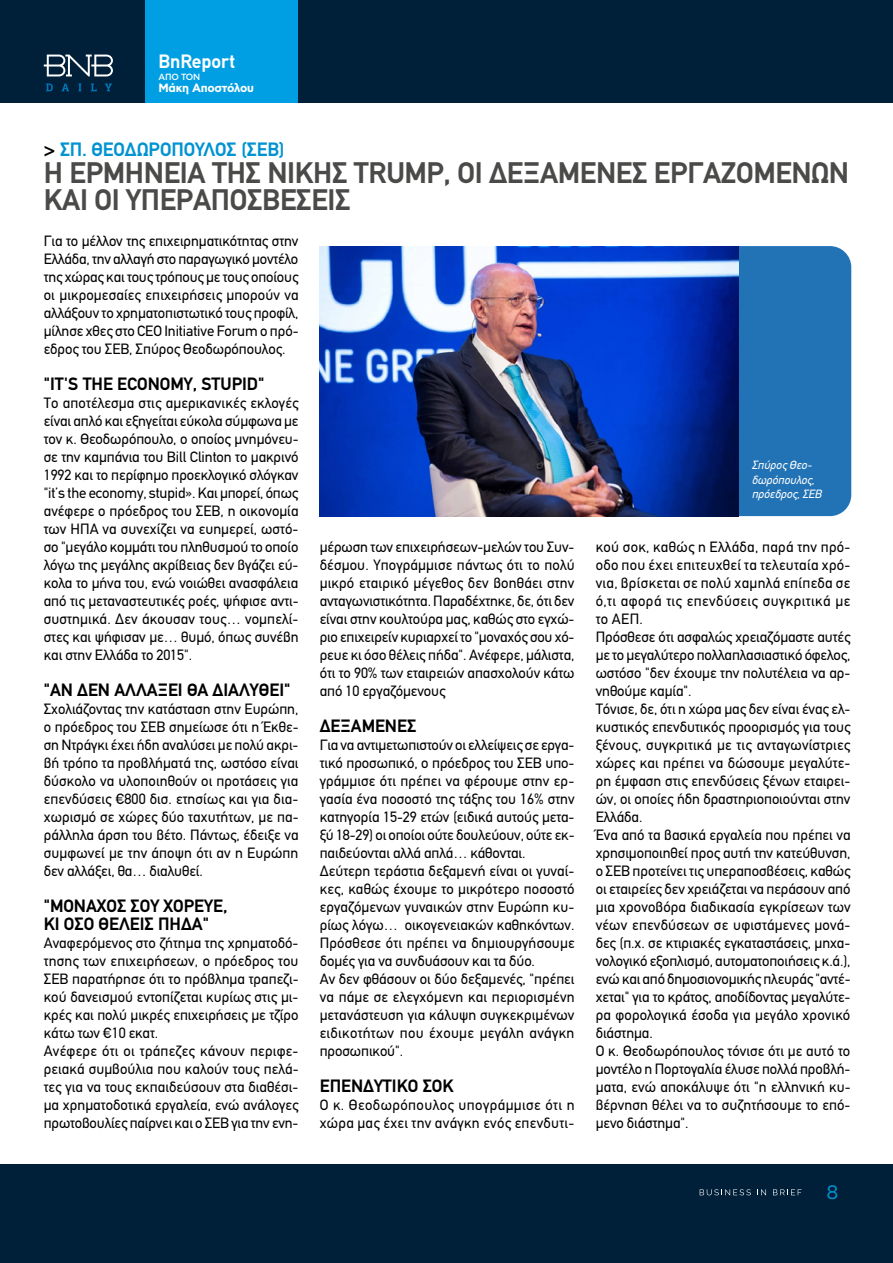
<style>
.page{position:relative;width:893px;height:1263px;background:#fff}
.page>*{position:absolute;margin:0;border:0;box-sizing:border-box;transform-origin:0 0}
.t1{font:700 30px/27px "PF Din Text";letter-spacing:-.01em;color:#4a4a49}
.t2{font:700 19.5px "PF Din Text";letter-spacing:-.005em;color:#0093d1}
.t3{font:700 19.5px "PF Din Text";letter-spacing:-.005em;color:#fff}
.t4{font:19.5px "CF Asty Std";color:#0093d1}
.t5{font:700 18px/18px "PF Din Text";color:#000}
.t6{font:15px/18px "PF Din Text";color:#000;text-align:justify}
.t7{font:15px/18px "PF Din Text";letter-spacing:.02em;color:#000}
.t8{font:italic 12px/14.4px "PF Din Text";color:#fff}
.t9{font:700 12px "CF Asty Std";letter-spacing:-.02em;color:#fff}
.t10{font:500 9px "CF Asty Std";letter-spacing:-.02em;color:#fff}
.s1{color:#000}
</style>
<div class="page">
<div style="left:0;top:0;width:893px;height:102px;background:#001f38"></div>
<svg style="left:46px;top:84px;width:7px;height:7px"></svg>
<svg style="left:62px;top:84px;width:7px;height:7px"></svg>
<svg style="left:78px;top:84px;width:4px;height:7px"></svg>
<svg style="left:91px;top:84px;width:6px;height:7px"></svg>
<svg style="left:105px;top:84px;width:7px;height:7px"></svg>
<svg style="left:44px;top:55px;width:69px;height:21px"></svg>
<div style="left:0;top:1164px;width:893px;height:99px;background:#001f38"></div>
<svg style="left:700px;top:1189px;width:51px;height:6px"></svg>
<svg style="left:757px;top:1189px;width:9px;height:6px"></svg>
<svg style="left:773px;top:1189px;width:28px;height:6px"></svg>
<div style="left:320px;top:246px;width:531px;height:270px;background:#2273b6;border-radius:21px"></div>
<img style="left:320px;top:246px;width:418px;height:270px">
<div style="left:145px;top:0;width:153px;height:102px;background:#009fe3"></div>
<h2 class="t3" style="left:159px;top:50px;width:78px">BnReport</h2>
<p class="t10" style="left:159px;top:72px;width:43px">ΑΠΌ ΤΟΝ</p>
<p class="t9" style="left:159px;top:81px;width:97px">Μάκη Αποστόλου</p>
<h2 class="t2" style="left:44px;top:138px;width:242px"><span class="s1">&gt;</span> ΣΠ. ΘΕΟΔΩΡΟΠΟΥΛΟΣ (ΣΕΒ)</h2>
<h1 class="t1" style="left:44px;top:159px;width:806px">Η ΕΡΜΗΝΕΊΑ ΤΗΣ ΝΊΚΗΣ TRUMP, ΟΙ ΔΕΞΑΜΕΝΈΣ ΕΡΓΑΖΟΜΈΝΩΝ<br>ΚΑΙ ΟΙ ΥΠΕΡΑΠΟΣΒΈΣΕΙΣ</h1>
<p class="t6" style="left:44px;top:232px;width:256px">Για το μέλλον της επιχειρηματικότητας στην Ελλάδα, την αλλαγή στο παραγωγικό μοντέλο της χώρας και τους τρόπους με τους οποίους οι μικρομεσαίες επιχειρήσεις μπορούν να αλλάξουν το χρηματοπιστωτικό τους προφίλ, μίλησε χθες στο CEO Initiative Forum ο πρό&shy;εδρος του ΣΕΒ, Σπύρος Θεοδωρόπουλος.</p>
<p class="t5" style="left:44px;top:375px;width:222px">"IT'S THE ECONOMY, STUPID"</p>
<p class="t6" style="left:44px;top:394px;width:256px">Το αποτέλεσμα στις αμερικανικές εκλογές είναι απλό και εξηγείται εύκολα σύμφωνα με τον κ. Θεοδωρόπουλο, ο οποίος μνημόνευ&shy;σε την καμπάνια του Bill Clinton το μακρινό 1992 και το περίφημο προεκλογικό σλόγκαν "it’s the economy, stupid». Και μπορεί, όπως ανέφερε ο πρόεδρος του ΣΕΒ, η οικονομία των ΗΠΑ να συνεχίζει να ευημερεί, ωστό&shy;σο "μεγάλο κομμάτι του πληθυσμού το οποίο λόγω της μεγάλης ακρίβειας δεν βγάζει εύ&shy;κολα το μήνα του, ενώ νοιώθει ανασφάλεια από τις μεταναστευτικές ροές, ψήφισε αντι&shy;συστημικά. Δεν άκουσαν τους… νομπελί&shy;στες και ψήφισαν με… θυμό, όπως συνέβη και στην Ελλάδα το 2015".</p>
<p class="t5" style="left:44px;top:681px;width:248px">"ΑΝ ΔΕΝ ΑΛΛΑΞΕΙ ΘΑ ΔΙΑΛΥΘΕΙ"</p>
<p class="t6" style="left:44px;top:700px;width:256px">Σχολιάζοντας την κατάσταση στην Ευρώπη, ο πρόεδρος του ΣΕΒ σημείωσε ότι η Έκθε&shy;ση Ντράγκι έχει ήδη αναλύσει με πολύ ακρι&shy;βή τρόπο τα προβλήματά της, ωστόσο είναι δύσκολο να υλοποιηθούν οι προτάσεις για επενδύσεις €800 δισ. ετησίως και για δια&shy;χωρισμό σε χώρες δύο ταχυτήτων, με πα&shy;ράλληλα άρση του βέτο. Πάντως, έδειξε να συμφωνεί με την άποψη ότι αν η Ευρώπη δεν αλλάξει, θα… διαλυθεί.</p>
<p class="t5" style="left:44px;top:897px;width:185px">"ΜΟΝΑΧΟΣ ΣΟΥ ΧΟΡΕΥΕ,<br>ΚΙ ΟΣΟ ΘΕΛΕΙΣ ΠΗΔΑ"</p>
<p class="t6" style="left:44px;top:934px;width:256px;text-align:left">Αναφερόμενος στο ζήτημα της χρηματοδό&shy;τησης των επιχειρήσεων, ο πρόεδρος του ΣΕΒ παρατήρησε ότι το πρόβλημα τραπεζι&shy;κού δανεισμού εντοπίζεται κυρίως στις μι&shy;κρές και πολύ μικρές επιχειρήσεις με τζίρο κάτω των €10 εκατ.<br>Ανέφερε ότι οι τράπεζες κάνουν περιφε&shy;ρειακά συμβούλια που καλούν τους πελά&shy;τες για να τους εκπαιδεύσουν στα διαθέσι&shy;μα χρηματοδοτικά εργαλεία, ενώ ανάλογες πρωτοβουλίες παίρνει και ο ΣΕΒ για την ενη-</p>
<p class="t6" style="left:320px;top:538px;width:256px">μέρωση των επιχειρήσεων-μελών του Συν&shy;δέσμου. Υπογράμμισε πάντως ότι το πολύ μικρό εταιρικό μέγεθος δεν βοηθάει στην ανταγωνιστικότητα. Παραδέχτηκε, δε, ότι δεν είναι στην κουλτούρα μας, καθώς στο εγχώ&shy;ριο επιχειρείν κυριαρχεί το "μοναχός σου χό&shy;ρευε κι όσο θέλεις πήδα". Ανέφερε, μάλιστα, ότι το 90% των εταιρειών απασχολούν κάτω από 10 εργαζόμενους</p>
<p class="t5" style="left:320px;top:717px;width:98px">ΔΕΞΑΜΕΝΕΣ</p>
<p class="t6" style="left:320px;top:736px;width:256px;text-align:left">Για να αντιμετωπιστούν οι ελλείψεις σε εργα&shy;τικό προσωπικό, ο πρόεδρος του ΣΕΒ υπο&shy;γράμμισε ότι πρέπει να φέρουμε στην ερ&shy;γασία ένα ποσοστό της τάξης του 16% στην κατηγορία 15-29 ετών (ειδικά αυτούς μετα&shy;ξύ 18-29) οι οποίοι ούτε δουλεύουν, ούτε εκ&shy;παιδεύονται αλλά απλά… κάθονται.<br>Δεύτερη τεράστια δεξαμενή είναι οι γυναί&shy;κες, καθώς έχουμε το μικρότερο ποσοστό εργαζόμενων γυναικών στην Ευρώπη κυ&shy;ρίως λόγω… οικογενειακών καθηκόντων.<br>Πρόσθεσε ότι πρέπει να δημιουργήσουμε δομές για να συνδυάσουν και τα δύο.<br>Αν δεν φθάσουν οι δύο δεξαμενές, "πρέπει να πάμε σε ελεγχόμενη και περιορισμένη μετανάστευση για κάλυψη συγκεκριμένων ειδικοτήτων που έχουμε μεγάλη ανάγκη προσωπικού".</p>
<p class="t5" style="left:320px;top:1077px;width:135px">ΕΠΕΝΔΥΤΙΚΟ ΣΟΚ</p>
<p class="t7" style="left:320px;top:1096px;width:256px">Ο κ. Θεοδωρόπουλος υπογράμμισε ότι η χώρα μας έχει την ανάγκη ενός επενδυτι-</p>
<p class="t8" style="left:752px;top:458px;width:71px">Σπύρος Θεο&shy;δωρόπουλος, πρόεδρος, ΣΕΒ</p>
<p class="t6" style="left:596px;top:538px;width:256px;text-align:left">κού σοκ, καθώς η Ελλάδα, παρά την πρό&shy;οδο που έχει επιτευχθεί τα τελευταία χρό&shy;νια, βρίσκεται σε πολύ χαμηλά επίπεδα σε ό,τι αφορά τις επενδύσεις συγκριτικά με το ΑΕΠ.<br>Πρόσθεσε ότι ασφαλώς χρειαζόμαστε αυτές με το μεγαλύτερο πολλαπλασιαστικό όφελος, ωστόσο "δεν έχουμε την πολυτέλεια να αρ&shy;νηθούμε καμία".<br>Τόνισε, δε, ότι η χώρα μας δεν είναι ένας ελ&shy;κυστικός επενδυτικός προορισμός για τους ξένους, συγκριτικά με τις ανταγωνίστριες χώρες και πρέπει να δώσουμε μεγαλύτε&shy;ρη έμφαση στις επενδύσεις ξένων εταιρει&shy;ών, οι οποίες ήδη δραστηριοποιούνται στην Ελλάδα.<br>Ένα από τα βασικά εργαλεία που πρέπει να χρησιμοποιηθεί προς αυτή την κατεύθυνση, ο ΣΕΒ προτείνει τις υπεραποσβέσεις, καθώς οι εταιρείες δεν χρειάζεται να περάσουν από μια χρονοβόρα διαδικασία εγκρίσεων των νέων επενδύσεων σε υφιστάμενες μονά&shy;δες (π.χ. σε κτιριακές εγκαταστάσεις, μηχα&shy;νολογικό εξοπλισμό, αυτοματοποιήσεις κ.ά.), ενώ και από δημοσιονομικής πλευράς "αντέ&shy;χεται" για το κράτος, αποδίδοντας μεγαλύτε&shy;ρα φορολογικά έσοδα για μεγάλο χρονικό διάστημα.<br>Ο κ. Θεοδωρόπουλος τόνισε ότι με αυτό το μοντέλο η Πορτογαλία έλυσε πολλά προβλή&shy;ματα, ενώ αποκάλυψε ότι "η ελληνική κυ&shy;βέρνηση θέλει να το συζητήσουμε το επό&shy;μενο διάστημα".</p>
<h2 class="t4" style="left:827px;top:1181px;width:14px">8</h2>
</div>
